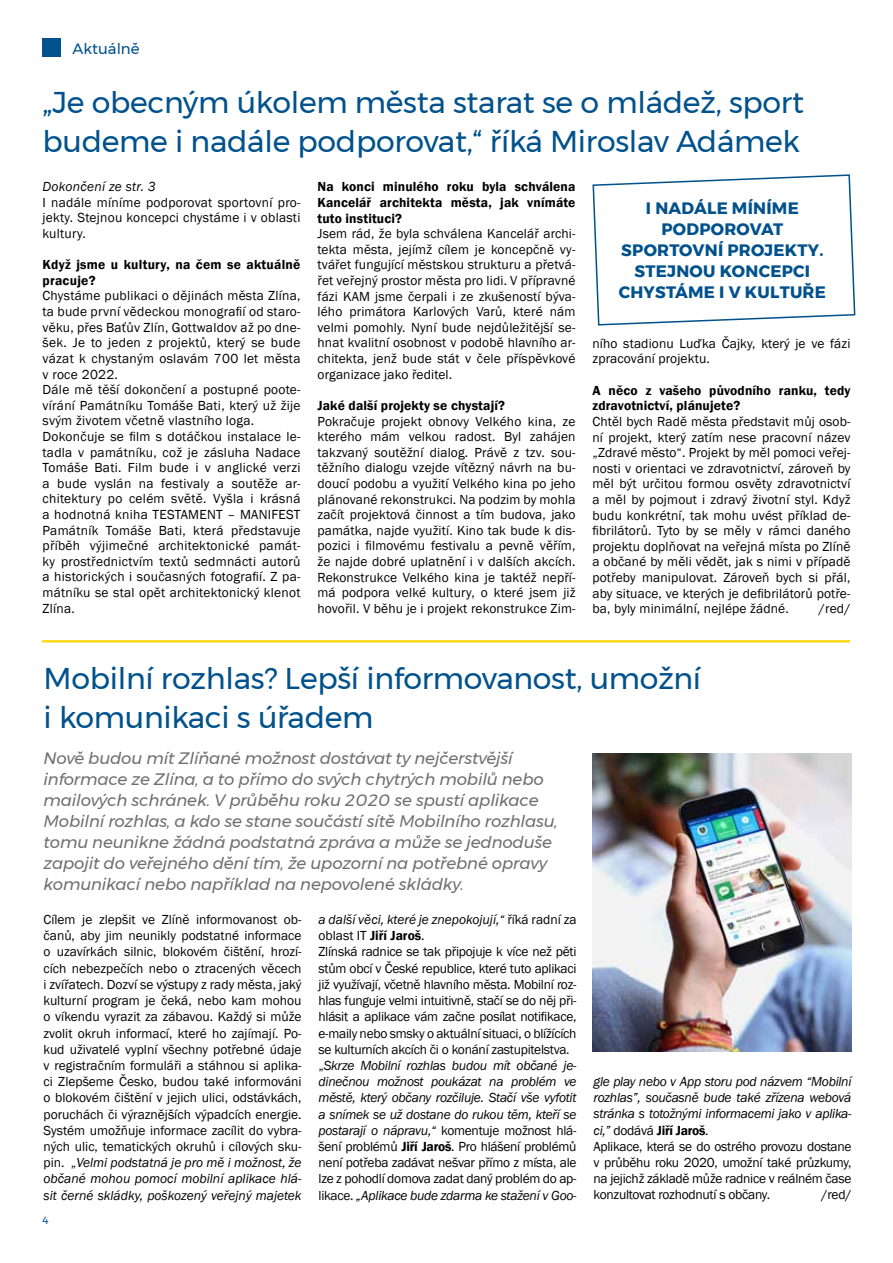
<style>
.page{position:relative;width:893px;height:1263px;background:#fff}
.page>*{position:absolute;margin:0;border:0;box-sizing:border-box;transform-origin:0 0}
.t1{font:30px/39px "Montserrat";letter-spacing:-.01em;color:#00518c}
.t2{font:italic 16.5px/21px "Montserrat";letter-spacing:-.01em;color:#706f6f}
.t3{font:700 16.5px/21px "Montserrat";letter-spacing:.015em;color:#00518c;text-align:center}
.t4{font:15px "Montserrat";color:#00518c}
.t5{font:13.5px/15.6px "Franklin Gothic";letter-spacing:.01em;color:#000;text-align:justify}
.t6{font:13.5px/16.2px "Franklin Gothic";letter-spacing:-.02em;color:#000}
.t7{font:13.5px/15.6px "MMZ text Book Bold";letter-spacing:.01em;color:#000}
.t8{font:italic 13.5px/16.2px "Franklin Gothic";letter-spacing:-.02em;color:#000;text-align:justify}
.t9{font:13.5px "MMZ text Book Bold";letter-spacing:-.02em;color:#000}
.t10{font:13.5px "MMZ text Book Italic";letter-spacing:.02em;color:#000}
.t11{font:10.5px "Montserrat";color:#00518c}
.s1{font-style:italic}
.s2{font-family:"MMZ text Book Bold"}
.s3{font-family:"Franklin Gothic";font-style:italic}
.s4{font-family:"Franklin Gothic"}
</style>
<div class="page">
<svg style="left:43px;top:38px;width:18px;height:19px"></svg>
<hr style="left:42px;top:640px;width:808px;height:2px;background:#ffd500">
<img style="left:592px;top:754px;width:259px;height:297px">
<svg style="left:592px;top:174px;width:264px;height:152px"></svg>
<p class="t4" style="left:73px;top:37px;width:69px">Aktuálně</p>
<h1 class="t1" style="left:43px;top:83px;width:763px">„Je obecným úkolem města starat se o mládež, sport budeme i nadále podporovat,“ říká Miroslav Adámek</h1>
<p class="t10" style="left:43px;top:178px;width:115px">Dokončení ze str. 3</p>
<p class="t5" style="left:43px;top:195px;width:259px">I nadále míníme podporovat sportovní pro&shy;jekty. Stejnou koncepci chystáme i v oblasti kultury.</p>
<p class="t7" style="left:43px;top:257px;width:259px">Když jsme u kultury, na čem se aktuálně pracuje?</p>
<p class="t5" style="left:43px;top:288px;width:259px;text-align:left">Chystáme publikaci o dějinách města Zlína, ta bude první vědeckou monografií od staro&shy;věku, přes Baťův Zlín, Gottwaldov až po dne&shy;šek. Je to jeden z projektů, který se bude vázat k chystaným oslavám 700 let města v roce 2022.<br>Dále mě těší dokončení a postupné poote&shy;vírání Památníku Tomáše Bati, který už žije svým životem včetně vlastního loga.<br>Dokončuje se film s dotáčkou instalace le&shy;tadla v památníku, což je zásluha Nadace Tomáše Bati. Film bude i v anglické verzi a bude vyslán na festivaly a soutěže ar&shy;chitektury po celém světě. Vyšla i krásná a hodnotná kniha TESTAMENT – MANIFEST Památník Tomáše Bati, která představuje příběh výjimečné architektonické památ&shy;ky prostřednictvím textů sedmnácti autorů a historických i současných fotografií. Z pa&shy;mátníku se stal opět architektonický klenot Zlína.</p>
<p class="t7" style="left:318px;top:179px;width:259px;text-align:justify">Na konci minulého roku byla schválena Kancelář architekta města, jak vnímáte tuto instituci?</p>
<p class="t5" style="left:318px;top:226px;width:259px">Jsem rád, že byla schválena Kancelář archi&shy;tekta města, jejímž cílem je koncepčně vy&shy;tvářet fungující městskou strukturu a přetvá&shy;řet veřejný prostor města pro lidi. V přípravné fázi KAM jsme čerpali i ze zkušeností býva&shy;lého primátora Karlových Varů, které nám velmi pomohly. Nyní bude nejdůležitější se&shy;hnat kvalitní osobnost v podobě hlavního ar&shy;chitekta, jenž bude stát v čele příspěvkové organizace jako ředitel.</p>
<p class="t7" style="left:318px;top:398px;width:189px">Jaké další projekty se chystají?</p>
<p class="t5" style="left:318px;top:413px;width:259px">Pokračuje projekt obnovy Velkého kina, ze kterého mám velkou radost. Byl zahájen takzvaný soutěžní dialog. Právě z tzv. sou&shy;těžního dialogu vzejde vítězný návrh na bu&shy;doucí podobu a využití Velkého kina po jeho plánované rekonstrukci. Na podzim by mohla začít projektová činnost a tím budova, jako památka, najde využití. Kino tak bude k dis&shy;pozici i filmovému festivalu a pevně věřím, že najde dobré uplatnění i v dalších akcích.<br>Rekonstrukce Velkého kina je taktéž nepří&shy;má podpora velké kultury, o které jsem již hovořil. V běhu je i projekt rekonstrukce Zim-</p>
<p class="t3" style="left:619px;top:198px;width:209px">I NADÁLE MÍNÍME<br>PODPOROVAT<br>SPORTOVNÍ PROJEKTY.<br>STEJNOU KONCEPCI<br>CHYSTÁME I V KULTUŘE</p>
<p class="t5" style="left:592px;top:336px;width:259px">ního stadionu Luďka Čajky, který je ve fázi zpracování projektu.</p>
<p class="t7" style="left:592px;top:383px;width:259px">A něco z vašeho původního ranku, tedy zdravotnictví, plánujete?</p>
<p class="t5" style="left:592px;top:414px;width:260px">Chtěl bych Radě města představit můj osob&shy;ní projekt, který zatím nese pracovní název „Zdravé město“. Projekt by měl pomoci veřej&shy;nosti v orientaci ve zdravotnictví, zároveň by měl být určitou formou osvěty zdravotnictví a měl by pojmout i zdravý životní styl. Když budu konkrétní, tak mohu uvést příklad de&shy;fibrilátorů. Tyto by se měly v rámci daného projektu doplňovat na veřejná místa po Zlíně a občané by měli vědět, jak s nimi v případě potřeby manipulovat. Zároveň bych si přál, aby situace, ve kterých je defibrilátorů potře&shy;ba, byly minimální, nejlépe žádné.</p>
<p class="t5" style="left:819px;top:601px;width:33px">/red/</p>
<h1 class="t1" style="left:44px;top:659px;width:659px">Mobilní rozhlas? Lepší informovanost, umožní i komunikaci s úřadem</h1>
<p class="t2" style="left:44px;top:748px;width:516px">Nově budou mít Zlíňané možnost dostávat ty nejčerstvější informace ze Zlína, a to přímo do svých chytrých mobilů nebo mailových schránek. V průběhu roku 2020 se spustí aplikace Mobilní rozhlas, a kdo se stane součástí sítě Mobilního rozhlasu, tomu neunikne žádná podstatná zpráva a může se jednoduše zapojit do veřejného dění tím, že upozorní na potřebné opravy komunikací nebo například na nepovolené skládky.</p>
<p class="t5" style="left:44px;top:912px;width:259px;line-height:16.2px">Cílem je zlepšit ve Zlíně informovanost ob&shy;čanů, aby jim neunikly podstatné informace o uzavírkách silnic, blokovém čištění, hrozí&shy;cích nebezpečích nebo o ztracených věcech i zvířatech. Dozví se výstupy z rady města, jaký kulturní program je čeká, nebo kam mohou o víkendu vyrazit za zábavou. Každý si může zvolit okruh informací, které ho zajímají. Po&shy;kud uživatelé vyplní všechny potřebné údaje v registračním formuláři a stáhnou si aplika&shy;ci Zlepšeme Česko, budou také informováni o blokovém čištění v jejich ulici, odstávkách, poruchách či výraznějších výpadcích energie.<br>Systém umožňuje informace zacílit do vybra&shy;ných ulic, tematických okruhů i cílových sku&shy;pin. „<span class="s1">Velmi podstatná je pro mě i možnost, že občané mohou pomocí mobilní aplikace hlá&shy;sit černé skládky, poškozený veřejný majetek</span></p>
<p class="t6" style="left:319px;top:912px;width:259px"><span class="s1">a další věci, které je znepokojují,“</span> říká radní za oblast IT <span class="s2">Jiří Jaroš</span>.<br>Zlínská radnice se tak připojuje k více než pěti stům obcí v České republice, které tuto aplikaci již využívají, včetně hlavního města. Mobilní roz&shy;hlas funguje velmi intuitivně, stačí se do něj při&shy;hlásit a aplikace vám začne posílat notifikace, e-maily nebo smsky o aktuální situaci, o blížících se kulturních akcích či o konání zastupitelstva. „<span class="s1">Skrze Mobilní rozhlas budou mít občané je&shy;dinečnou možnost poukázat na problém ve městě, který občany rozčiluje. Stačí vše vyfotit a snímek se už dostane do rukou těm, kteří se postarají o nápravu,“</span> komentuje možnost hlá&shy;šení problémů <span class="s2">Jiří Jaroš</span>. Pro hlášení problémů není potřeba zadávat nešvar přímo z místa, ale lze z pohodlí domova zadat daný problém do ap&shy;likace. <span class="s1">„Aplikace bude zdarma ke stažení v Goo-</span></p>
<p class="t11" style="left:43px;top:1212px;width:8px">4</p>
<p class="t8" style="left:594px;top:1074px;width:259px">gle play nebo v App storu pod názvem “Mobilní rozhlas”, současně bude také zřízena webová stránka s totožnými informacemi jako v aplika-</p>
<p class="t9" style="left:594px;top:1122px;width:117px"><span class="s3">ci,”</span> <span class="s4">dodává</span> Jiří Jaroš<span class="s4">.</span></p>
<p class="t5" style="left:594px;top:1138px;width:260px;line-height:16.2px">Aplikace, která se do ostrého provozu dostane v průběhu roku 2020, umožní také průzkumy, na jejichž základě může radnice v reálném čase konzultovat rozhodnutí s občany.</p>
<p class="t5" style="left:822px;top:1187px;width:31px">/red/</p>
</div>
